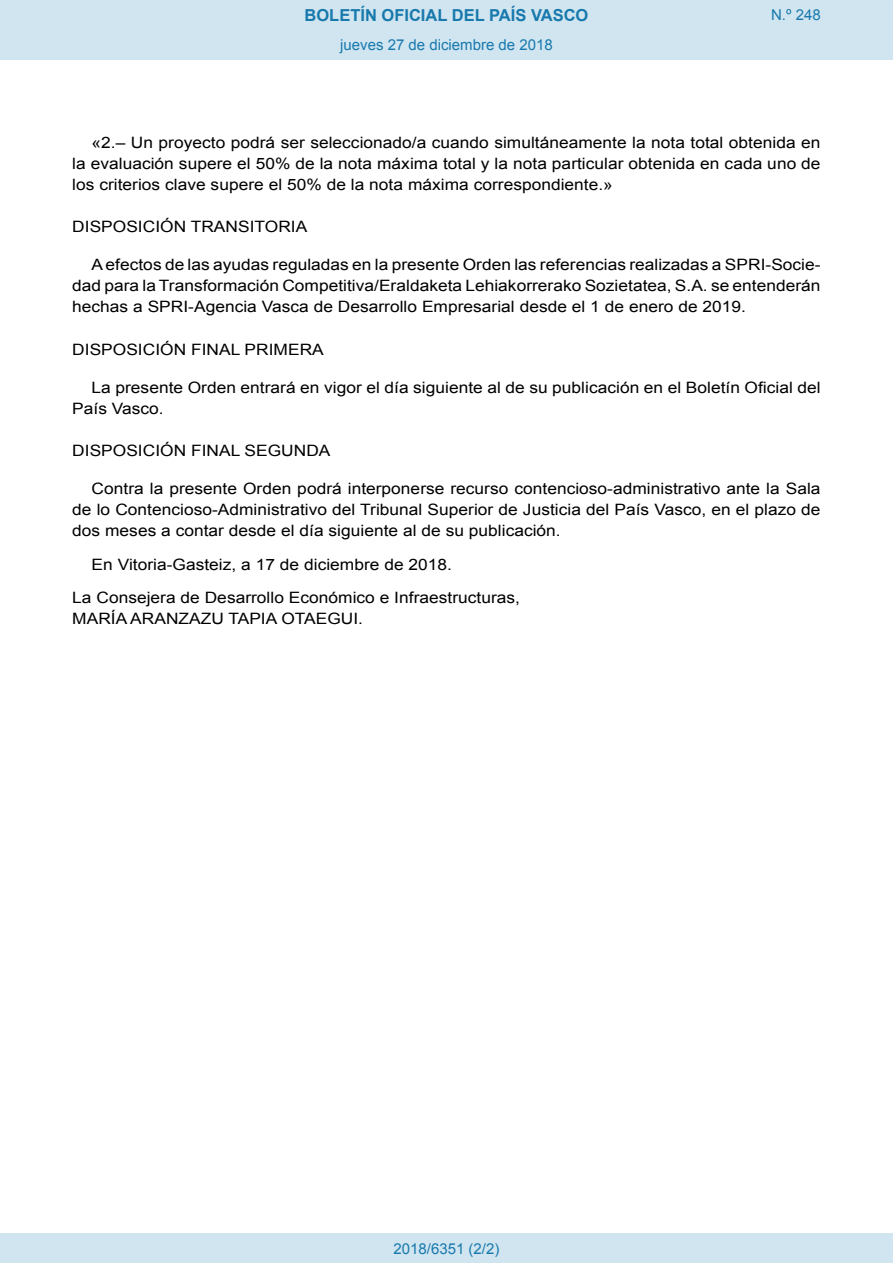
<style>
.page{position:relative;width:893px;height:1263px;background:#fff}
.page>*{position:absolute;margin:0;border:0;box-sizing:border-box;transform-origin:0 0}
.t1{font:700 16.5px "Arial";color:#1879ad}
.BOPVDetalle{font:15.6px/21px "Arial";color:#000;text-align:justify;scale:1.11 1}
.BOPVDisposicion{font:15.6px "Arial";color:#000;scale:1.11 1}
.BOPVFirmaPuesto{font:15.6px "Arial";color:#000;scale:1.11 1}
.BOPVFirmaLugFec{font:15.6px "Arial";color:#000;scale:1.11 1}
.BOPVFirmaNombre{font:15.6px "Arial";color:#000;scale:1.11 1}
.Paginacion_Centro{font:15px "Arial";color:#1879ad}
</style>
<div class="page">
<div style="left:0;top:0;width:893px;height:60px;background:#d0e5f0"></div>
<div style="left:0;top:1233px;width:893px;height:30px;background:#d0e5f0"></div>
<p class="t1" style="left:305px;top:4px;width:285px">BOLETÍN OFICIAL DEL PAÍS VASCO</p>
<p class="Paginacion_Centro" style="left:340px;top:35px;width:214px">jueves 27 de diciembre de 2018</p>
<p class="Paginacion_Centro" style="left:771px;top:5px;width:51px">N.º 248</p>
<p class="BOPVDetalle" style="left:72px;top:132px;width:676px;text-indent:19px">«2.– Un proyecto podrá ser seleccionado/a cuando simultáneamente la nota total obtenida en la evaluación supere el 50% de la nota máxima total y la nota particular obtenida en cada uno de los criterios clave supere el 50% de la nota máxima correspondiente.»</p>
<p class="BOPVDisposicion" style="left:72px;top:217px;width:213px">DISPOSICIÓN TRANSITORIA</p>
<p class="BOPVDetalle" style="left:72px;top:255px;width:676px;text-indent:19px">A efectos de las ayudas reguladas en la presente Orden las referencias realizadas a SPRI-Socie&shy;dad para la Transformación Competitiva/Eraldaketa Lehiakorrerako Sozietatea, S.A. se entenderán hechas a SPRI-Agencia Vasca de Desarrollo Empresarial desde el 1 de enero de 2019.</p>
<p class="BOPVDisposicion" style="left:72px;top:339px;width:228px">DISPOSICIÓN FINAL PRIMERA</p>
<p class="BOPVDetalle" style="left:72px;top:377px;width:676px;text-indent:19px">La presente Orden entrará en vigor el día siguiente al de su publicación en el Boletín Oficial del<br>País Vasco.</p>
<p class="BOPVDisposicion" style="left:72px;top:440px;width:234px">DISPOSICIÓN FINAL SEGUNDA</p>
<p class="BOPVDetalle" style="left:72px;top:478px;width:676px;text-indent:19px">Contra la presente Orden podrá interponerse recurso contencioso-administrativo ante la Sala de lo Contencioso-Administrativo del Tribunal Superior de Justicia del País Vasco, en el plazo de dos meses a contar desde el día siguiente al de su publicación.</p>
<p class="BOPVFirmaLugFec" style="left:92px;top:554px;width:326px">En Vitoria-Gasteiz, a 17 de diciembre de 2018.</p>
<p class="BOPVFirmaPuesto" style="left:72px;top:588px;width:405px">La Consejera de Desarrollo Económico e Infraestructuras,</p>
<p class="BOPVFirmaNombre" style="left:72px;top:609px;width:263px">MARÍA ARANZAZU TAPIA OTAEGUI.</p>
<p class="Paginacion_Centro" style="left:393px;top:1238px;width:107px">2018/6351 (2/2)</p>
</div>
